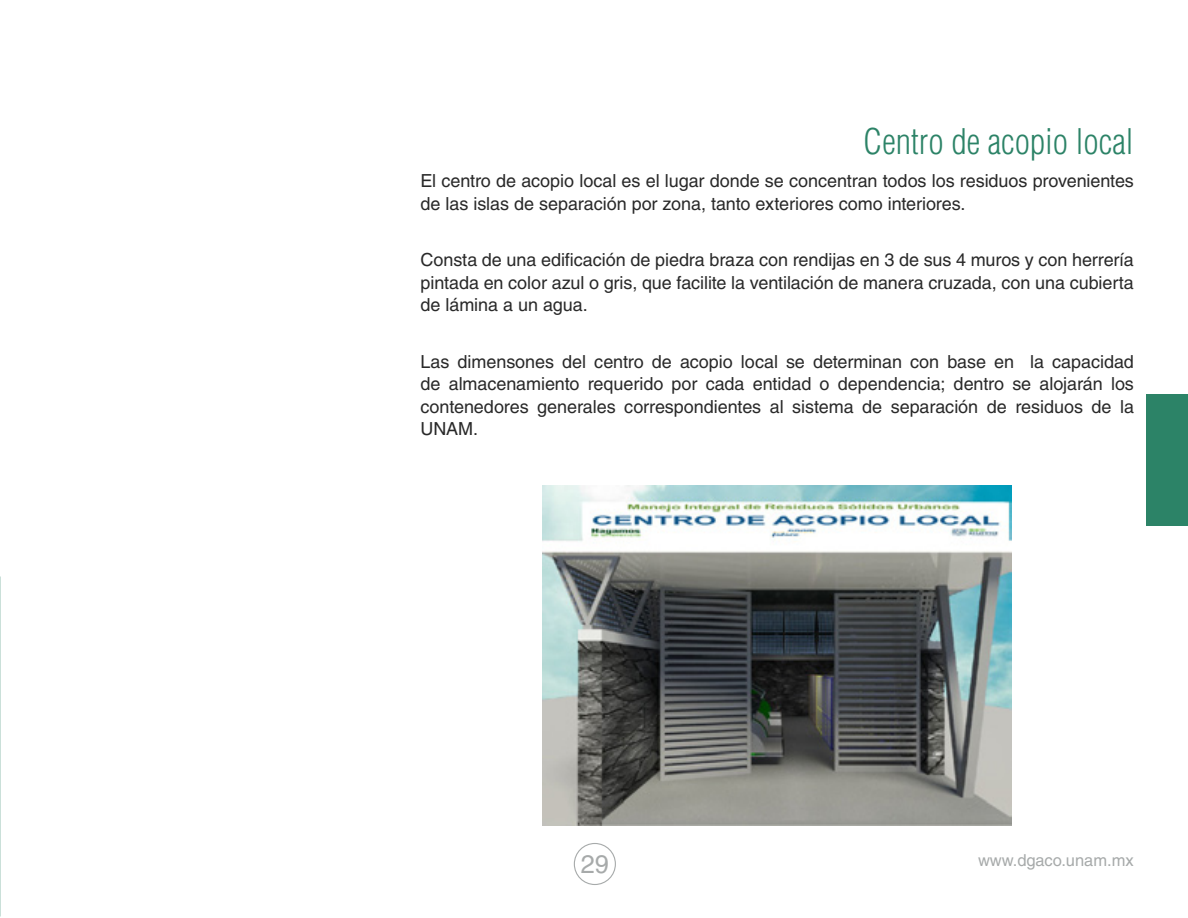
<style>
.page{position:relative;width:1188px;height:918px;background:#fff}
.page>*{position:absolute;margin:0;border:0;box-sizing:border-box;transform-origin:0 0}
.t1{font:300 condensed 34.5px "Helvetica LT Std";color:#2c8367}
.t2{font:25.5px "Helvetica LT Std";color:#a7aaaa}
.t3{font:18px/22.5px "Helvetica LT Std";letter-spacing:-.005em;color:#292929;text-align:justify}
.t4{font:16.5px "Helvetica LT Std";color:#a7aaaa}
</style>
<div class="page">
<div style="left:574px;top:843px;width:42px;height:42px;border:1px solid #a7aaaa;border-radius:50%"></div>
<div style="left:1146px;top:394px;width:42px;height:131px;background:#2c8367"></div>
<svg style="left:0;top:865px;width:1px;height:52px"></svg>
<img style="left:542px;top:485px;width:470px;height:341px">
<h1 class="t1" style="left:863px;top:120px;width:272px">Centro de acopio local</h1>
<p class="t3" style="left:421px;top:170px;width:715px">El centro de acopio local es el lugar donde se concentran todos los residuos provenientes de las islas de separación por zona, tanto exteriores como interiores.</p>
<p class="t3" style="left:421px;top:249px;width:715px">Consta de una edificación de piedra braza con rendijas en 3 de sus 4 muros y con herrería pintada en color azul o gris, que facilite la ventilación de manera cruzada, con una cubierta de lámina a un agua.</p>
<p class="t3" style="left:421px;top:350px;width:715px">Las dimensones del centro de acopio local se determinan con base en la capacidad de almacenamiento requerido por cada entidad o dependencia; dentro se alojarán los contenedores generales correspondientes al sistema de separación de residuos de la UNAM.</p>
<h2 class="t2" style="left:581px;top:849px;width:30px">29</h2>
<p class="t4" style="left:978px;top:851px;width:157px">www.dgaco.unam.mx</p>
</div>
